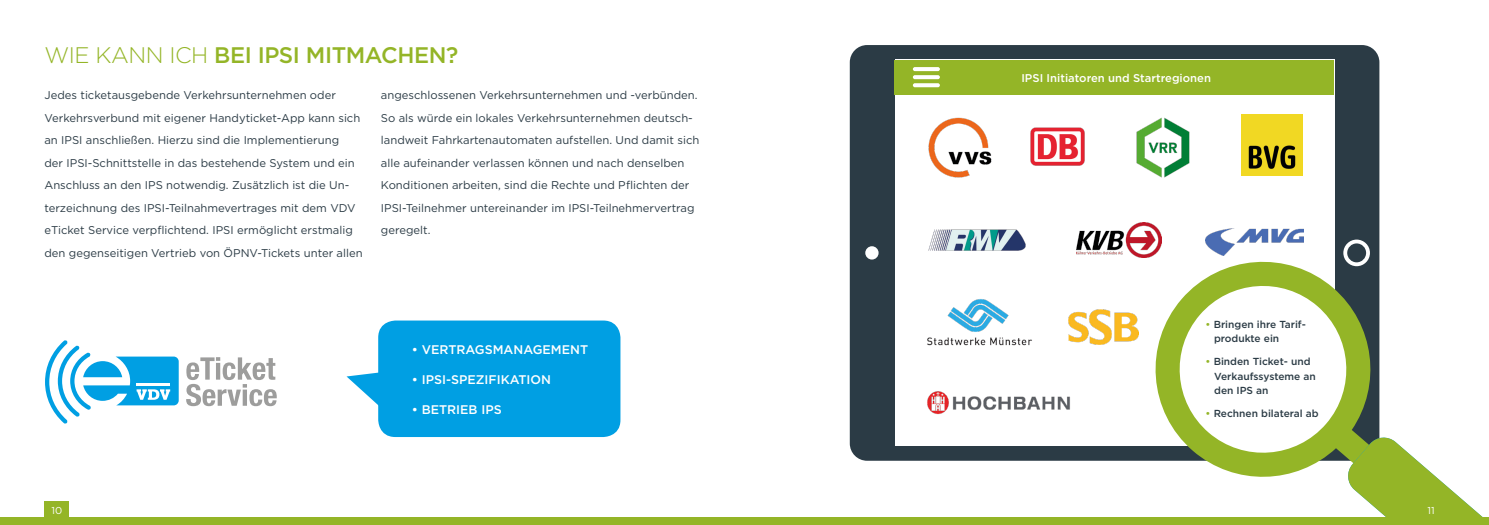
<style>
.page{position:relative;width:1489px;height:525px;background:#fff}
.page>*{position:absolute;margin:0;border:0;box-sizing:border-box;transform-origin:0 0}
.t1{font:500 22.5px "Gotham";letter-spacing:-.02em;color:#94b527}
.t2{font:500 12.5px "Gotham";color:#fff}
.t3{font:11.25px/22.5px "Gotham";color:#2b3b45}
.t4{font:500 11.25px "Gotham";color:#fff}
.t5{font:500 10.25px/14.8px "Gotham";color:#2b3b45}
.t6{font:10px "Gotham";color:#fff}
.s1{font-weight:300}
.s2{color:#94b527}
</style>
<div class="page">
<div style="left:849px;top:45px;width:530px;height:415px;background:#2b3b45;border-radius:17px"></div>
<div style="left:894px;top:60px;width:440px;height:386px;background:#fff"></div>
<svg style="left:1344px;top:239px;width:25px;height:10px"></svg>
<div style="left:865px;top:246px;width:13px;height:13px;background:#fff;border-radius:50%"></div>
<div style="left:894px;top:60px;width:440px;height:34px;background:#94b527"></div>
<svg style="left:912px;top:67px;width:27px;height:4px"></svg>
<svg style="left:912px;top:75px;width:27px;height:4px"></svg>
<svg style="left:912px;top:83px;width:27px;height:4px"></svg>
<div style="left:378px;top:320px;width:242px;height:117px;background:#009fe3;border-radius:17px"></div>
<svg style="left:346px;top:372px;width:33px;height:39px"></svg>
<div style="left:44px;top:501px;width:25px;height:23px;background:#94b527"></div>
<img style="left:1241px;top:114px;width:60px;height:62px">
<img style="left:1136px;top:117px;width:54px;height:61px">
<img style="left:1030px;top:127px;width:55px;height:39px">
<img style="left:927px;top:391px;width:143px;height:23px">
<img style="left:1076px;top:222px;width:85px;height:36px">
<img style="left:1205px;top:228px;width:98px;height:21px">
<img style="left:928px;top:229px;width:98px;height:22px">
<img style="left:1068px;top:309px;width:70px;height:35px">
<img style="left:927px;top:299px;width:105px;height:47px">
<img style="left:928px;top:117px;width:63px;height:61px">
<svg style="left:186px;top:357px;width:91px;height:49px"></svg>
<svg style="left:45px;top:340px;width:134px;height:83px"></svg>
<hr style="left:137px;top:383px;width:33px;height:2px;background:#fff">
<svg style="left:1142px;top:249px;width:238px;height:228px"></svg>
<svg style="left:1345px;top:435px;width:138px;height:82px"></svg>
<div style="left:0;top:517px;width:1488px;height:7px;background:#94b527"></div>
<div style="left:1419px;top:501px;width:24px;height:23px;background:#94b527"></div>
<h1 class="t1" style="left:44px;top:40px;width:415px"><span class="s1">WIE KANN ICH</span> BEI IPSI MITMACHEN?</h1>
<p class="t3" style="left:44px;top:84px;width:320px">Jedes ticketausgebende Verkehrsunternehmen oder Verkehrsverbund mit eigener Handyticket-App kann sich an IPSI anschließen. Hierzu sind die Implementierung<br>der IPSI-Schnittstelle in das bestehende System und ein Anschluss an den IPS notwendig. Zusätzlich ist die Un&shy;terzeichnung des IPSI-Teilnahmevertrages mit dem VDV eTicket Service verpflichtend. IPSI ermöglicht erstmalig den gegenseitigen Vertrieb von ÖPNV-Tickets unter allen</p>
<p class="t3" style="left:381px;top:84px;width:320px">angeschlossenen Verkehrsunternehmen und -verbünden.<br>So als würde ein lokales Verkehrsunternehmen deutsch&shy;landweit Fahrkartenautomaten aufstellen. Und damit sich alle aufeinander verlassen können und nach denselben Konditionen arbeiten, sind die Rechte und Pflichten der IPSI-Teilnehmer untereinander im IPSI-Teilnehmervertrag geregelt.</p>
<p class="t6" style="left:51px;top:504px;width:12px">10</p>
<p class="t2" style="left:412px;top:341px;width:178px">• VERTRAGSMANAGEMENT</p>
<p class="t2" style="left:412px;top:371px;width:141px">• IPSI-SPEZIFIKATION</p>
<p class="t2" style="left:412px;top:401px;width:91px">• BETRIEB IPS</p>
<p class="t4" style="left:1021px;top:71px;width:191px">IPSI Initiatoren und Startregionen</p>
<p class="t5" style="left:1213px;top:316px;width:93px;text-indent:-8px"><span class="s2">•</span> Bringen ihre Tarif&shy;produkte ein</p>
<p class="t5" style="left:1214px;top:353px;width:103px;text-indent:-9px"><span class="s2">•</span> Binden Ticket- und<br>Verkaufssysteme an den IPS an</p>
<p class="t5" style="left:1205px;top:405px;width:115px"><span class="s2">•</span> Rechnen bilateral ab</p>
<p class="t6" style="left:1427px;top:504px;width:9px">11</p>
</div>
